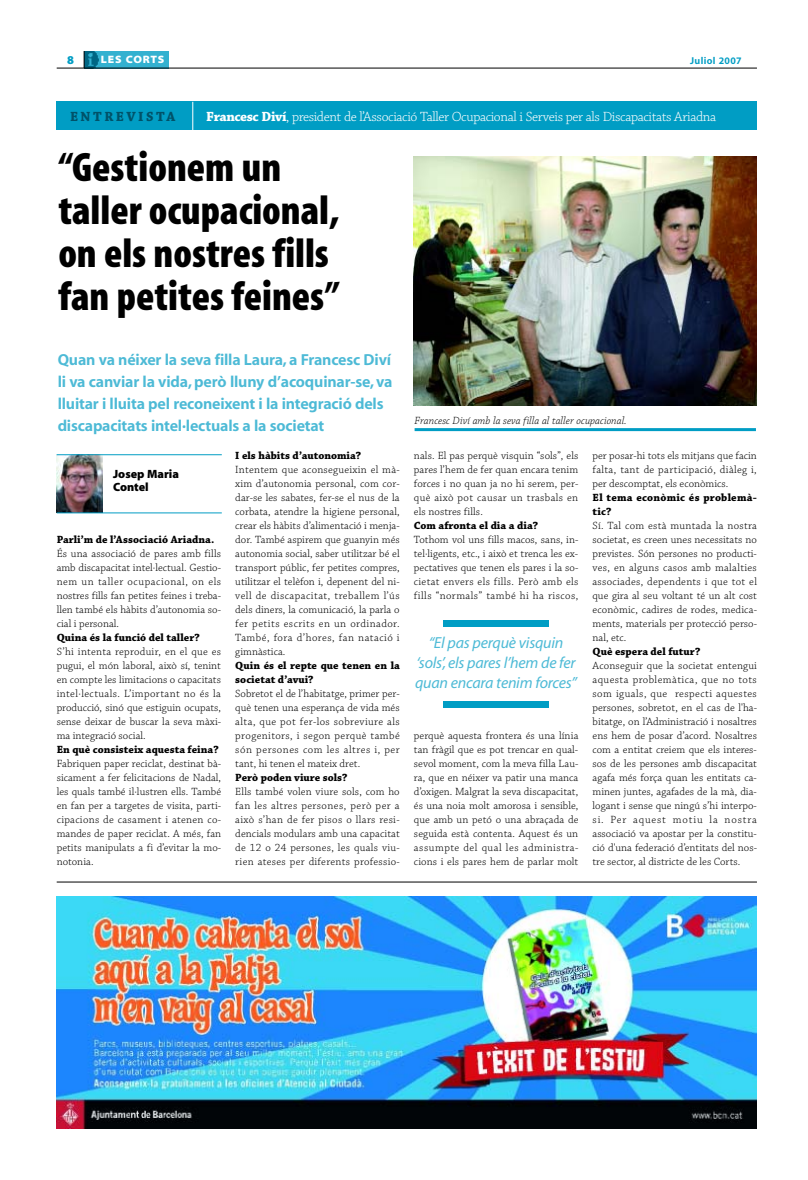
<style>
.page{position:relative;width:808px;height:1180px;background:#fff}
.page>*{position:absolute;margin:0;border:0;box-sizing:border-box;transform-origin:0 0}
.t1{font:700 condensed 41.3px/43px "Myriad MM";color:#000}
.t2{font:700 16px/22px "Myriad MM";letter-spacing:-.01em;color:#4dbad6}
.t3{font:italic 16px/20px "Myriad MM";letter-spacing:-.015em;color:#4dbad6;text-align:center}
.t4{font:14px "Chaparral MM";letter-spacing:-.025em;color:#fff}
.t5{font:700 14px "Chaparral MM";letter-spacing:.175em;color:#005269}
.t6{font:800 12px/13px "Myriad MM";color:#000}
.t7{font:800 12px "Myriad MM";color:#009dc4}
.t8{font:11px/14px "Chaparral MM";letter-spacing:.01em;color:#000;text-align:justify}
.t9{font:700 11px/14px "Chaparral MM";letter-spacing:.005em;color:#000}
.t10{font:italic 300 11px "Chaparral MM";letter-spacing:.005em;color:#000}
.t11{font:800 expanded 10.7px "Myriad MM";letter-spacing:.07em;color:#fff}
.t12{font:700 10px "Myriad MM";letter-spacing:.04em;color:#009dc4}
.s1{font-weight:700}
</style>
<div class="page">
<div style="left:84px;top:51px;width:84px;height:17px;background:#33b1d0"></div>
<img style="left:85px;top:51px;width:15px;height:17px">
<hr style="left:57px;top:68px;width:700px;height:1px;background:#000">
<svg style="left:84px;top:51px;width:1px;height:17px"></svg>
<hr style="left:57px;top:881px;width:700px;height:1px;background:#000">
<div style="left:57px;top:102px;width:700px;height:28px;background:#009dc4"></div>
<svg style="left:192px;top:102px;width:1px;height:28px"></svg>
<img style="left:414px;top:156px;width:343px;height:249px">
<hr style="left:415px;top:428px;width:341px;height:3px;background:#009dc4">
<div style="left:443px;top:620px;width:106px;height:6px;background:#009dc4"></div>
<div style="left:443px;top:701px;width:106px;height:7px;background:#009dc4"></div>
<img style="left:57px;top:896px;width:700px;height:232px">
<img style="left:57px;top:455px;width:46px;height:57px">
<hr style="left:57px;top:512px;width:165px;height:1px;background:#009dc4">
<hr style="left:57px;top:454px;width:165px;height:1px;background:#009dc4">
<p class="t7" style="left:67px;top:55px;width:8px">8</p>
<p class="t11" style="left:101px;top:55px;width:65px">LES CORTS</p>
<p class="t12" style="left:690px;top:56px;width:53px">Juliol 2007</p>
<p class="t5" style="left:70px;top:112px;width:107px">ENTREVISTA</p>
<p class="t4" style="left:206px;top:112px;width:511px"><span class="s1">Francesc Diví</span>, president de l’Associació Taller Ocupacional i Serveis per als Discapacitats Ariadna</p>
<h1 class="t1" style="left:58px;top:149px;width:283px">“Gestionem un taller ocupacional, on els nostres fills fan petites feines”</h1>
<h2 class="t2" style="left:58px;top:350px;width:336px">Quan va néixer la seva filla Laura, a Francesc Diví li va canviar la vida, però lluny d’acoquinar-se, va lluitar i lluita pel reconeixent i la integració dels discapacitats intel·lectuals a la societat</h2>
<p class="t6" style="left:113px;top:468px;width:67px">Josep Maria<br>Contel</p>
<p class="t9" style="left:57px;top:533px;width:159px">Parli’m de l’Associació Ariadna.</p>
<p class="t8" style="left:57px;top:547px;width:166px">És una associació de pares amb fills amb discapacitat intel·lectual. Gestio&shy;nem un taller ocupacional, on els nostres fills fan petites feines i treba&shy;llen també els hàbits d’autonomia so&shy;cial i personal.</p>
<p class="t9" style="left:57px;top:631px;width:145px">Quina és la funció del taller?</p>
<p class="t8" style="left:57px;top:645px;width:166px">S’hi intenta reproduir, en el que es pugui, el món laboral, això sí, tenint en compte les limitacions o capacitats intel·lectuals. L’important no és la producció, sinó que estiguin ocupats, sense deixar de buscar la seva màxi&shy;ma integració social.</p>
<p class="t9" style="left:57px;top:743px;width:164px">En què consisteix aquesta feina?</p>
<p class="t8" style="left:57px;top:757px;width:166px">Fabriquen paper reciclat, destinat bà&shy;sicament a fer felicitacions de Nadal, les quals també il·lustren ells. També en fan per a targetes de visita, parti&shy;cipacions de casament i atenen co&shy;mandes de paper reciclat. A més, fan petits manipulats a fi d’evitar la mo&shy;notonia.</p>
<p class="t9" style="left:235px;top:449px;width:128px">I els hàbits d’autonomia?</p>
<p class="t8" style="left:235px;top:463px;width:166px">Intentem que aconsegueixin el mà&shy;xim d’autonomia personal, com cor&shy;dar-se les sabates, fer-se el nus de la corbata, atendre la higiene personal, crear els hàbits d’alimentació i menja&shy;dor. També aspirem que guanyin més autonomia social, saber utilitzar bé el transport públic, fer petites compres, utilitzar el telèfon i, depenent del ni&shy;vell de discapacitat, treballem l’ús dels diners, la comunicació, la parla o fer petits escrits en un ordinador.<br>També, fora d’hores, fan natació i gimnàstica.</p>
<p class="t9" style="left:235px;top:659px;width:166px">Quin és el repte que tenen en la societat d’avui?</p>
<p class="t8" style="left:235px;top:687px;width:166px">Sobretot el de l’habitatge, primer per&shy;què tenen una esperança de vida més alta, que pot fer-los sobreviure als progenitors, i segon perquè també són persones com les altres i, per tant, hi tenen el mateix dret.</p>
<p class="t9" style="left:235px;top:771px;width:114px">Però poden viure sols?</p>
<p class="t8" style="left:235px;top:785px;width:166px">Ells també volen viure sols, com ho fan les altres persones, però per a això s’han de fer pisos o llars resi&shy;dencials modulars amb una capacitat de 12 o 24 persones, les quals viu&shy;rien ateses per diferents professio-</p>
<p class="t10" style="left:415px;top:416px;width:214px">Francesc Diví amb la seva filla al taller ocupacional.</p>
<p class="t8" style="left:414px;top:449px;width:166px">nals. El pas perquè visquin “sols”, els pares l’hem de fer quan encara tenim forces i no quan ja no hi serem, per&shy;què això pot causar un trasbals en els nostres fills.</p>
<p class="t9" style="left:414px;top:519px;width:126px">Com afronta el dia a dia?</p>
<p class="t8" style="left:414px;top:533px;width:166px">Tothom vol uns fills macos, sans, in&shy;tel·ligents, etc., i això et trenca les ex&shy;pectatives que tenen els pares i la so&shy;cietat envers els fills. Però amb els fills “normals” també hi ha riscos,</p>
<h2 class="t3" style="left:415px;top:634px;width:163px">“El pas perquè visquin ‘sols’, els pares l’hem de fer quan encara tenim forces”</h2>
<p class="t8" style="left:414px;top:729px;width:166px">perquè aquesta frontera és una línia tan fràgil que es pot trencar en qual&shy;sevol moment, com la meva filla Lau&shy;ra, que en néixer va patir una manca d’oxigen. Malgrat la seva discapacitat, és una noia molt amorosa i sensible, que amb un petó o una abraçada de seguida està contenta. Aquest és un assumpte del qual les administra&shy;cions i els pares hem de parlar molt</p>
<p class="t8" style="left:592px;top:449px;width:166px">per posar-hi tots els mitjans que facin falta, tant de participació, diàleg i, per descomptat, els econòmics.</p>
<p class="t9" style="left:592px;top:491px;width:166px">El tema econòmic és problemà&shy;tic?</p>
<p class="t8" style="left:592px;top:519px;width:166px">Sí. Tal com està muntada la nostra societat, es creen unes necessitats no previstes. Són persones no producti&shy;ves, en alguns casos amb malalties associades, dependents i que tot el que gira al seu voltant té un alt cost econòmic, cadires de rodes, medica&shy;ments, materials per protecció perso&shy;nal, etc.</p>
<p class="t9" style="left:592px;top:645px;width:109px">Què espera del futur?</p>
<p class="t8" style="left:592px;top:659px;width:166px">Aconseguir que la societat entengui aquesta problemàtica, que no tots som iguals, que respecti aquestes persones, sobretot, en el cas de l'ha&shy;bitatge, on l’Administració i nosaltres ens hem de posar d’acord. Nosaltres com a entitat creiem que els interes&shy;sos de les persones amb discapacitat agafa més força quan les entitats ca&shy;minen juntes, agafades de la mà, dia&shy;logant i sense que ningú s’hi interpo&shy;si. Per aquest motiu la nostra associació va apostar per la constitu&shy;ció d'una federació d’entitats del nos&shy;tre sector, al districte de les Corts.</p>
</div>
